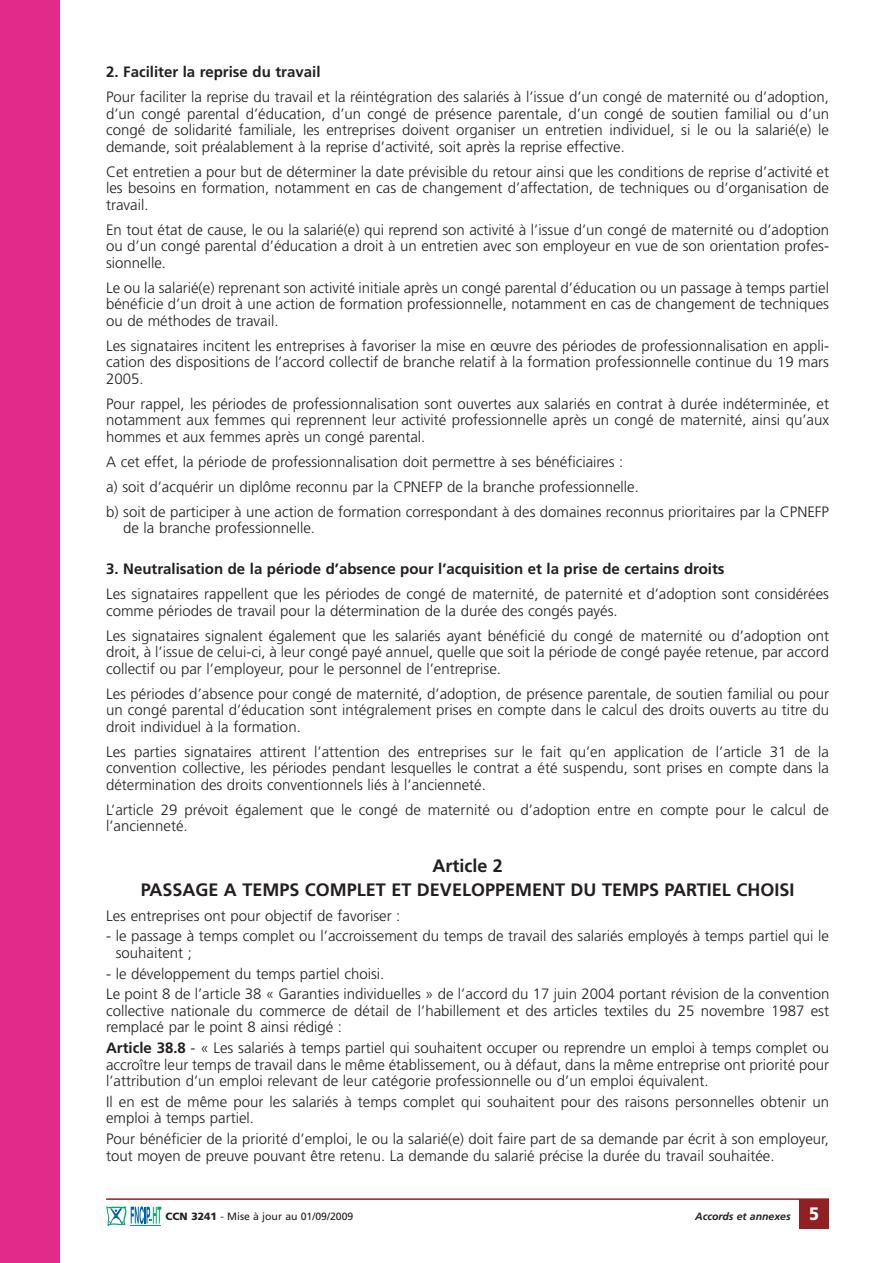
<style>
.page{position:relative;width:893px;height:1263px;background:#fff}
.page>*{position:absolute;margin:0;border:0;box-sizing:border-box;transform-origin:0 0}
.t1{font:700 18px/23.7px "Frutiger";color:#231f20;text-align:center}
.t2{font:300 15px/16.5px "Frutiger";color:#231f20;text-align:justify}
.t3{font:700 15px "Frutiger";color:#231f20}
.t4{font:10.5px "Frutiger";color:#231f20}
.t5{font:italic 700 10.5px "Frutiger";color:#231f20}
.s1{font-weight:700}
.s2{font-weight:900}
.s3{font-weight:900;font-style:normal;font-size:18px;color:#fff}
</style>
<div class="page">
<div style="left:0;top:0;width:59px;height:1263px;background:#e22a8a"></div>
<div style="left:799px;top:1199px;width:30px;height:30px;background:#922023"></div>
<hr style="left:106px;top:1198px;width:723px;height:2px;background:#922023">
<svg style="left:106px;top:1206px;width:55px;height:20px"></svg>
<hr style="left:131px;top:1225px;width:30px;height:1px;background:#00ab66">
<p class="t3" style="left:106px;top:66px;width:216px">2. Faciliter la reprise du travail</p>
<p class="t2" style="left:106px;top:90px;width:724px">Pour faciliter la reprise du travail et la réintégration des salariés à l’issue d’un congé de maternité ou d’adoption, d’un congé parental d’éducation, d’un congé de présence parentale, d’un congé de soutien familial ou d’un congé de solidarité familiale, les entreprises doivent organiser un entretien individuel, si le ou la salarié(e) le demande, soit préalablement à la reprise d’activité, soit après la reprise effective.</p>
<p class="t2" style="left:106px;top:165px;width:724px">Cet entretien a pour but de déterminer la date prévisible du retour ainsi que les conditions de reprise d’activité et les besoins en formation, notamment en cas de changement d’affectation, de techniques ou d’organisation de travail.</p>
<p class="t2" style="left:106px;top:223px;width:724px">En tout état de cause, le ou la salarié(e) qui reprend son activité à l’issue d’un congé de maternité ou d’adoption ou d’un congé parental d’éducation a droit à un entretien avec son employeur en vue de son orientation profes&shy;sionnelle.</p>
<p class="t2" style="left:106px;top:281px;width:724px">Le ou la salarié(e) reprenant son activité initiale après un congé parental d’éducation ou un passage à temps partiel bénéficie d’un droit à une action de formation professionnelle, notamment en cas de changement de techniques ou de méthodes de travail.</p>
<p class="t2" style="left:106px;top:339px;width:724px">Les signataires incitent les entreprises à favoriser la mise en œuvre des périodes de professionnalisation en appli&shy;cation des dispositions de l’accord collectif de branche relatif à la formation professionnelle continue du 19 mars 2005.</p>
<p class="t2" style="left:106px;top:397px;width:724px">Pour rappel, les périodes de professionnalisation sont ouvertes aux salariés en contrat à durée indéterminée, et notamment aux femmes qui reprennent leur activité professionnelle après un congé de maternité, ainsi qu’aux hommes et aux femmes après un congé parental.</p>
<p class="t2" style="left:106px;top:450px;width:724px;line-height:25px;text-align:left">A cet effet, la période de professionnalisation doit permettre à ses bénéficiaires :<br>a) soit d’acquérir un diplôme reconnu par la CPNEFP de la branche professionnelle.<br>b) soit de participer à une action de formation correspondant à des domaines reconnus prioritaires par la CPNEFP</p>
<p class="t2" style="left:123px;top:521px;width:193px">de la branche professionnelle.</p>
<p class="t3" style="left:106px;top:563px;width:620px">3. Neutralisation de la période d’absence pour l’acquisition et la prise de certains droits</p>
<p class="t2" style="left:106px;top:587px;width:724px">Les signataires rappellent que les périodes de congé de maternité, de paternité et d’adoption sont considérées comme périodes de travail pour la détermination de la durée des congés payés.</p>
<p class="t2" style="left:106px;top:628px;width:724px">Les signataires signalent également que les salariés ayant bénéficié du congé de maternité ou d’adoption ont droit, à l’issue de celui-ci, à leur congé payé annuel, quelle que soit la période de congé payée retenue, par accord collectif ou par l’employeur, pour le personnel de l’entreprise.</p>
<p class="t2" style="left:106px;top:686px;width:724px">Les périodes d’absence pour congé de maternité, d’adoption, de présence parentale, de soutien familial ou pour un congé parental d’éducation sont intégralement prises en compte dans le calcul des droits ouverts au titre du droit individuel à la formation.</p>
<p class="t2" style="left:106px;top:744px;width:724px">Les parties signataires attirent l’attention des entreprises sur le fait qu’en application de l’article 31 de la convention collective, les périodes pendant lesquelles le contrat a été suspendu, sont prises en compte dans la détermination des droits conventionnels liés à l’ancienneté.</p>
<p class="t2" style="left:106px;top:802px;width:724px">L’article 29 prévoit également que le congé de maternité ou d’adoption entre en compte pour le calcul de l’ancienneté.</p>
<p class="t1" style="left:141px;top:855px;width:655px">Article 2<br>PASSAGE A TEMPS COMPLET ET DEVELOPPEMENT DU TEMPS PARTIEL CHOISI</p>
<p class="t2" style="left:106px;top:908px;width:296px">Les entreprises ont pour objectif de favoriser :</p>
<p class="t2" style="left:116px;top:929px;width:715px;text-indent:-10px">- le passage à temps complet ou l’accroissement du temps de travail des salariés employés à temps partiel qui le souhaitent ;</p>
<p class="t2" style="left:106px;top:964px;width:725px;line-height:20.7px">- le développement du temps partiel choisi.<br>Le point 8 de l’article 38 « Garanties individuelles » de l’accord du 17 juin 2004 portant révision de la convention</p>
<p class="t2" style="left:106px;top:1004px;width:724px">collective nationale du commerce de détail de l’habillement et des articles textiles du 25 novembre 1987 est remplacé par le point 8 ainsi rédigé :</p>
<p class="t2" style="left:106px;top:1041px;width:724px"><span class="s1">Article 38.8</span> - « Les salariés à temps partiel qui souhaitent occuper ou reprendre un emploi à temps complet ou accroître leur temps de travail dans le même établissement, ou à défaut, dans la même entreprise ont priorité pour l’attribution d’un emploi relevant de leur catégorie professionnelle ou d’un emploi équivalent.</p>
<p class="t2" style="left:106px;top:1095px;width:724px">Il en est de même pour les salariés à temps complet qui souhaitent pour des raisons personnelles obtenir un emploi à temps partiel.</p>
<p class="t2" style="left:106px;top:1132px;width:724px">Pour bénéficier de la priorité d’emploi, le ou la salarié(e) doit faire part de sa demande par écrit à son employeur, tout moyen de preuve pouvant être retenu. La demande du salarié précise la durée du travail souhaitée.</p>
<p class="t4" style="left:166px;top:1212px;width:189px"><span class="s2">CCN 3241</span> - Mise à jour au 01/09/2009</p>
<p class="t5" style="left:695px;top:1212px;width:126px">Accords et annexes <span class="s3">5</span></p>
</div>
